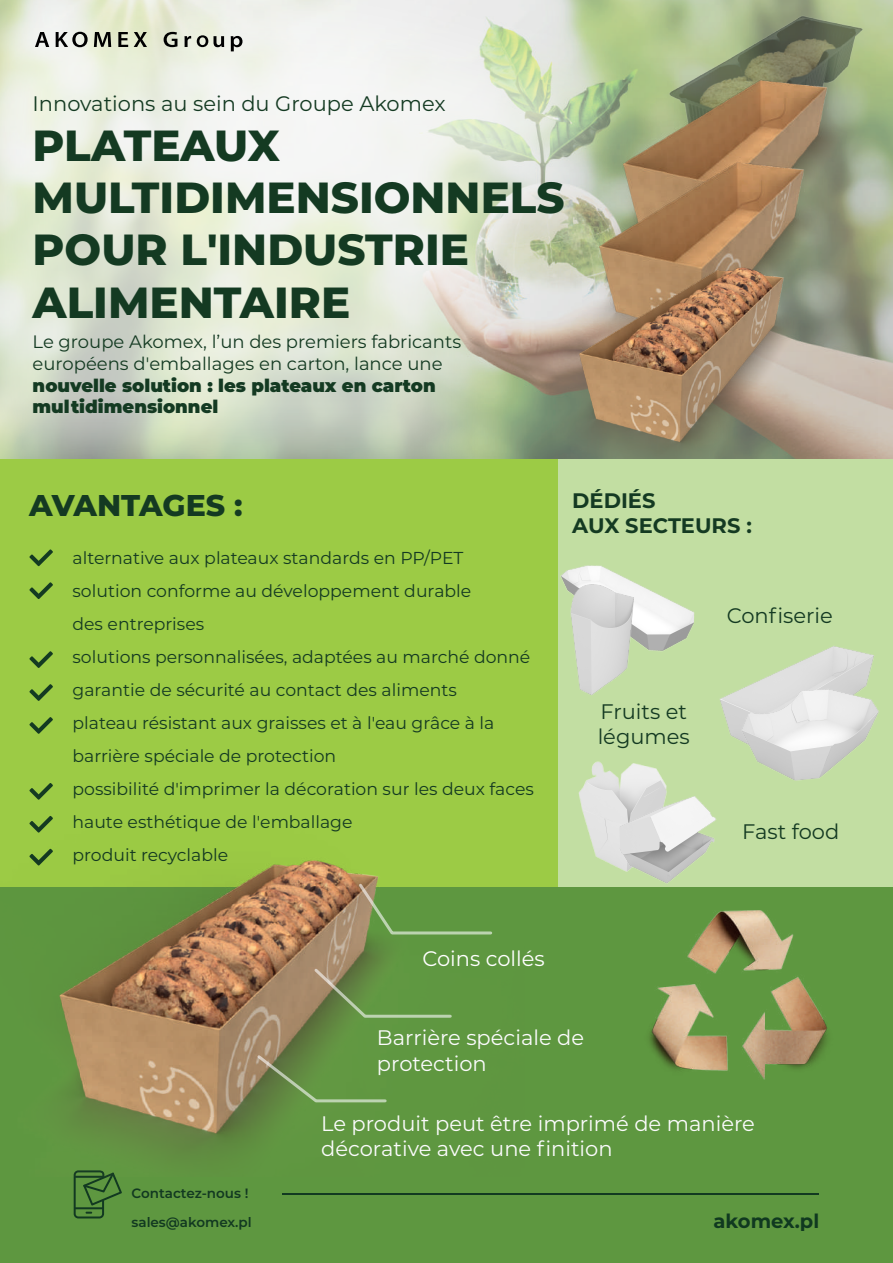
<style>
.page{position:relative;width:893px;height:1263px;background:#fff}
.page>*{position:absolute;margin:0;border:0;box-sizing:border-box;transform-origin:0 0}
.t1{font:800 43.5px/52.2px "Montserrat";color:#143a22}
.t2{font:800 30px "Montserrat";letter-spacing:-.005em;color:#143a22}
.t3{font:21px/25.2px "Montserrat";color:#fbfbfc}
.t4{font:21px/25.2px "Montserrat";color:#143a22}
.t5{font:700 21px/25.2px "Montserrat";color:#143a22}
.t6{font:21px "Montserrat";color:#fff}
.t7{font:700 19.5px "Montserrat";color:#103920}
.t8{font:18px/21.6px "Montserrat";color:#143a22}
.t9{font:900 18px/21.6px "Montserrat";color:#143a22}
.t10{font:17.25px/33px "Montserrat";color:#143a22}
.t11{font:600 13.5px "Montserrat";color:#123921}
</style>
<div class="page">
<div style="left:0;top:458px;width:558px;height:805px;background:#9ccb45"></div>
<div style="left:558px;top:458px;width:335px;height:430px;background:#c2dea2"></div>
<div style="left:0;top:888px;width:893px;height:375px;background:#5e9740"></div>
<svg style="left:29px;top:549px;width:24px;height:17px"></svg>
<svg style="left:29px;top:582px;width:24px;height:17px"></svg>
<svg style="left:29px;top:651px;width:24px;height:17px"></svg>
<svg style="left:29px;top:684px;width:24px;height:17px"></svg>
<svg style="left:29px;top:717px;width:24px;height:13px"></svg>
<hr style="left:283px;top:1194px;width:536px;height:1px;background:#123921">
<svg style="left:74px;top:1176px;width:48px;height:42px"></svg>
<img style="left:0;top:730px;width:524px;height:446px">
<svg style="left:359px;top:884px;width:133px;height:50px"></svg>
<svg style="left:314px;top:969px;width:138px;height:49px"></svg>
<svg style="left:257px;top:1055px;width:130px;height:47px"></svg>
<img style="left:649px;top:911px;width:179px;height:168px">
<img style="left:0;top:0;width:540px;height:458px">
<img style="left:540px;top:0;width:353px;height:77px">
<img style="left:528px;top:77px;width:365px;height:274px">
<img style="left:497px;top:184px;width:380px;height:274px">
<svg style="left:164px;top:32px;width:13px;height:15px"></svg>
<svg style="left:184px;top:36px;width:7px;height:11px"></svg>
<svg style="left:214px;top:36px;width:10px;height:11px"></svg>
<svg style="left:231px;top:36px;width:11px;height:15px"></svg>
<svg style="left:35px;top:32px;width:14px;height:15px"></svg>
<svg style="left:56px;top:32px;width:32px;height:15px"></svg>
<svg style="left:94px;top:32px;width:17px;height:15px"></svg>
<svg style="left:118px;top:32px;width:10px;height:15px"></svg>
<svg style="left:134px;top:32px;width:13px;height:15px"></svg>
<svg style="left:197px;top:35px;width:11px;height:12px"></svg>
<img style="left:562px;top:565px;width:57px;height:10px">
<img style="left:560px;top:575px;width:135px;height:120px">
<img style="left:684px;top:640px;width:190px;height:55px">
<img style="left:709px;top:677px;width:170px;height:104px">
<img style="left:520px;top:759px;width:207px;height:116px">
<img style="left:578px;top:791px;width:178px;height:97px">
<p class="t4" style="left:33px;top:90px;width:415px">Innovations au sein du Groupe Akomex</p>
<h1 class="t1" style="left:33px;top:117px;width:533px">PLATEAUX<br>MULTIDIMENSIONNELS<br>POUR L'INDUSTRIE<br>ALIMENTAIRE</h1>
<p class="t8" style="left:33px;top:331px;width:430px">Le groupe Akomex, l’un des premiers fabricants européens d'emballages en carton, lance une</p>
<p class="t9" style="left:33px;top:373px;width:405px">nouvelle solution : les plateaux en carton multidimensionnel</p>
<h2 class="t2" style="left:29px;top:484px;width:215px">AVANTAGES :</h2>
<p class="t10" style="left:73px;top:541px;width:463px">alternative aux plateaux standards en PP/PET solution conforme au développement durable<br>des entreprises<br>solutions personnalisées, adaptées au marché donné garantie de sécurité au contact des aliments<br>plateau résistant aux graisses et à l'eau grâce à la barrière spéciale de protection<br>possibilité d'imprimer la décoration sur les deux faces haute esthétique de l'emballage<br>produit recyclable</p>
<p class="t5" style="left:572px;top:486px;width:181px">DÉDIÉS<br>AUX SECTEURS :</p>
<p class="t4" style="left:598px;top:698px;width:94px">Fruits et légumes</p>
<p class="t4" style="left:727px;top:602px;width:107px">Confiserie</p>
<p class="t4" style="left:742px;top:818px;width:99px">Fast food</p>
<p class="t6" style="left:422px;top:944px;width:124px">Coins collés</p>
<p class="t3" style="left:377px;top:1024px;width:209px">Barrière spéciale de protection</p>
<p class="t11" style="left:132px;top:1184px;width:119px">Contactez-nous !</p>
<p class="t3" style="left:321px;top:1110px;width:435px">Le produit peut être imprimé de manière décorative avec une finition</p>
<p class="t11" style="left:132px;top:1213px;width:122px">sales@akomex.pl</p>
<p class="t7" style="left:713px;top:1207px;width:107px">akomex.pl</p>
</div>
